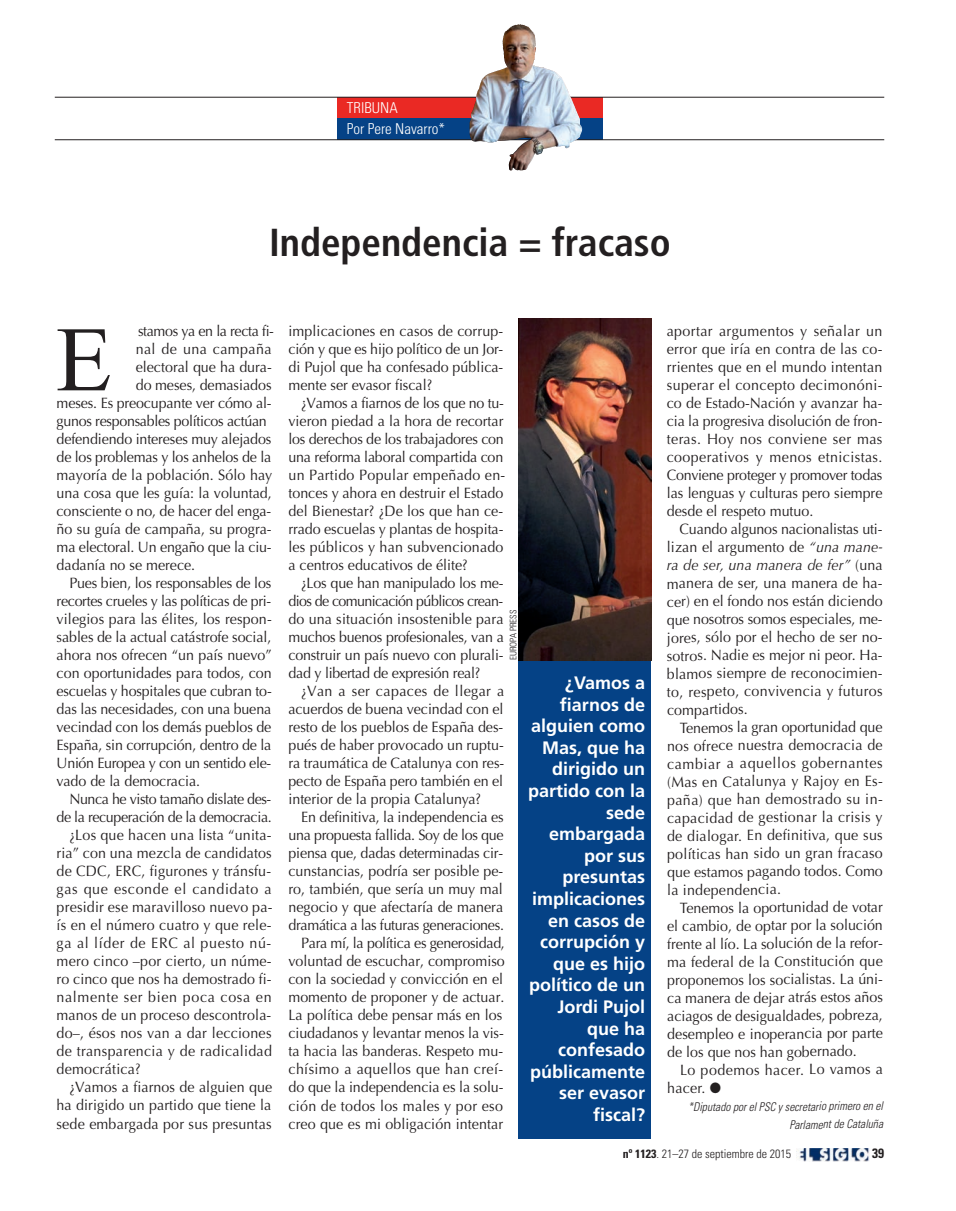
<style>
.page{position:relative;width:956px;height:1211px;background:#fff}
.page>*{position:absolute;margin:0;border:0;box-sizing:border-box;transform-origin:0 0}
.t1{font:92.1px "Times New Roman";color:#231f20}
.t2{font:700 condensed 39px "Frutiger LT Std";color:#231f20}
.t3{font:700 18px/21.6px "Frutiger LT Std";color:#fff;text-align:right}
.t4{font:15px/18px "Optima";color:#231f20;text-align:justify;scale:.95 1}
.t5{font:15px "Optima";letter-spacing:-.02em;color:#231f20;scale:.95 1}
.t6{font:15px "Optima";letter-spacing:-.025em;color:#231f20;scale:.95 1}
.t7{font:15px "Optima";letter-spacing:.045em;color:#231f20;scale:.95 1}
.t8{font:15px/18.1px "Optima";letter-spacing:.03em;color:#231f20;scale:.95 1}
.t9{font:15px "Optima";letter-spacing:.02em;color:#231f20;scale:.95 1}
.t10{font:300 condensed 15px/21.1px "Univers LT Std";color:#fff}
.t11{font:700 condensed 13.5px "Univers LT Std";color:#231f20}
.t12{font:italic 300 condensed 12px/18px "Univers LT Std";color:#231f20;text-align:right;scale:.95 1}
.t13{font:300 condensed 12px "Univers LT Std";color:#231f20}
.t14{font:300 condensed 9px "Univers LT Std";color:#231f20}
.s1{font-style:italic}
.s2{font-weight:700}
</style>
<div class="page">
<img style="left:796px;top:1149px;width:73px;height:12px">
<svg style="left:337px;top:98px;width:265px;height:21px;background:#d95052"></svg>
<svg style="left:337px;top:119px;width:265px;height:20px;background:#316298"></svg>
<hr style="left:55px;top:97px;width:829px;height:1px;background:#231f20">
<hr style="left:55px;top:139px;width:829px;height:1px;background:#231f20">
<img style="left:469px;top:25px;width:62px;height:140px">
<div style="left:518px;top:318px;width:133px;height:821px;background:#054286"></div>
<img style="left:518px;top:318px;width:133px;height:342px">
<p class="t10" style="left:347px;top:97px;width:100px">TRIBUNA<br>Por Pere Navarro*</p>
<h2 class="t2" style="left:269px;top:219px;width:403px">Independencia = fracaso</h2>
<h1 class="t1" style="left:56px;top:294px;width:58px">E</h1>
<p class="t6" style="left:138px;top:325px;width:145px">stamos ya en la recta fi-</p>
<p class="t8" style="left:136px;top:342px;width:144px">nal de una campaña</p>
<p class="t4" style="left:136px;top:360px;width:145px">electoral que ha dura-</p>
<p class="t4" style="left:136px;top:378px;width:144px">do meses, demasiados</p>
<p class="t4" style="left:57px;top:396px;width:228px">meses. Es preocupante ver cómo al-</p>
<p class="t5" style="left:57px;top:415px;width:223px">gunos responsables políticos actúan</p>
<p class="t4" style="left:57px;top:432px;width:228px">defendiendo intereses muy alejados</p>
<p class="t4" style="left:57px;top:450px;width:227px">de los problemas y los anhelos de la</p>
<p class="t4" style="left:57px;top:468px;width:229px">mayoría de la población. Sólo hay</p>
<p class="t4" style="left:57px;top:486px;width:228px">una cosa que les guía: la voluntad,</p>
<p class="t4" style="left:57px;top:504px;width:227px">consciente o no, de hacer del enga-</p>
<p class="t4" style="left:57px;top:522px;width:228px">ño su guía de campaña, su progra-</p>
<p class="t4" style="left:57px;top:540px;width:228px">ma electoral. Un engaño que la ciu-</p>
<p class="t4" style="left:57px;top:558px;width:147px">dadanía no se merece.</p>
<p class="t4" style="left:69px;top:576px;width:214px">Pues bien, los responsables de los</p>
<p class="t5" style="left:57px;top:595px;width:227px">recortes crueles y las políticas de pri-</p>
<p class="t4" style="left:57px;top:612px;width:228px">vilegios para las élites, los respon-</p>
<p class="t4" style="left:57px;top:630px;width:228px">sables de la actual catástrofe social,</p>
<p class="t4" style="left:57px;top:648px;width:228px">ahora nos ofrecen “un país nuevo”</p>
<p class="t4" style="left:57px;top:666px;width:228px">con oportunidades para todos, con</p>
<p class="t4" style="left:57px;top:684px;width:228px">escuelas y hospitales que cubran to-</p>
<p class="t4" style="left:57px;top:702px;width:227px">das las necesidades, con una buena</p>
<p class="t4" style="left:57px;top:720px;width:228px">vecindad con los demás pueblos de</p>
<p class="t4" style="left:57px;top:738px;width:228px">España, sin corrupción, dentro de la</p>
<p class="t5" style="left:57px;top:757px;width:227px">Unión Europea y con un sentido ele-</p>
<p class="t4" style="left:57px;top:774px;width:153px">vado de la democracia.</p>
<p class="t6" style="left:69px;top:793px;width:214px">Nunca he visto tamaño dislate des-</p>
<p class="t6" style="left:57px;top:811px;width:228px">de la recuperación de la democracia.</p>
<p class="t4" style="left:69px;top:828px;width:214px">¿Los que hacen una lista “unita-</p>
<p class="t4" style="left:57px;top:846px;width:228px">ria” con una mezcla de candidatos</p>
<p class="t4" style="left:57px;top:864px;width:227px">de CDC, ERC, figurones y tránsfu-</p>
<p class="t7" style="left:57px;top:883px;width:228px">gas que esconde el candidato a</p>
<p class="t4" style="left:57px;top:900px;width:229px">presidir ese maravilloso nuevo pa-</p>
<p class="t4" style="left:57px;top:918px;width:228px">ís en el número cuatro y que rele-</p>
<p class="t7" style="left:57px;top:937px;width:227px">ga al líder de ERC al puesto nú-</p>
<p class="t4" style="left:57px;top:954px;width:228px">mero cinco –por cierto, un núme-</p>
<p class="t4" style="left:57px;top:972px;width:228px">ro cinco que nos ha demostrado fi-</p>
<p class="t7" style="left:57px;top:991px;width:228px">nalmente ser bien poca cosa en</p>
<p class="t4" style="left:57px;top:1008px;width:227px">manos de un proceso descontrola-</p>
<p class="t4" style="left:57px;top:1026px;width:228px">do–, ésos nos van a dar lecciones</p>
<p class="t9" style="left:57px;top:1045px;width:228px">de transparencia y de radicalidad</p>
<p class="t4" style="left:57px;top:1062px;width:90px">democrática?</p>
<p class="t4" style="left:69px;top:1080px;width:215px">¿Vamos a fiarnos de alguien que</p>
<p class="t4" style="left:57px;top:1098px;width:227px">ha dirigido un partido que tiene la</p>
<p class="t4" style="left:57px;top:1116px;width:228px">sede embargada por sus presuntas</p>
<p class="t4" style="left:288px;top:324px;width:228px">implicaciones en casos de corrup&shy;ción y que es hijo político de un Jor&shy;di Pujol que ha confesado pública&shy;mente ser evasor fiscal?</p>
<p class="t4" style="left:288px;top:396px;width:230px;text-align:left;text-indent:13px">¿Vamos a fiarnos de los que no tu&shy;vieron piedad a la hora de recortar los derechos de los trabajadores con una reforma laboral compartida con un Partido Popular empeñado en&shy;tonces y ahora en destruir el Estado del Bienestar? ¿De los que han ce&shy;rrado escuelas y plantas de hospita&shy;les públicos y han subvencionado a centros educativos de élite?</p>
<p class="t4" style="left:288px;top:576px;width:228px;text-indent:13px">¿Los que han manipulado los me&shy;dios de comunicación públicos crean - do una situación insostenible para muchos buenos profesionales, van a construir un país nuevo con plurali&shy;dad y libertad de expresión real?</p>
<p class="t4" style="left:288px;top:684px;width:229px;text-indent:13px">¿Van a ser capaces de llegar a acuerdos de buena vecindad con el resto de los pueblos de España des&shy;pués de haber provocado un ruptu&shy;ra traumática de Catalunya con res&shy;pecto de España pero también en el interior de la propia Catalunya?</p>
<p class="t4" style="left:288px;top:810px;width:229px;text-align:right">En definitiva, la independencia es una propuesta fallida. Soy de los que piensa que, dadas determinadas cir&shy;cunstancias, podría ser posible pe&shy;ro, también, que sería un muy mal negocio y que afectaría de manera dramática a las futuras generaciones.<br>Para mí, la política es generosidad, voluntad de escuchar, compromiso con la sociedad y convicción en el momento de proponer y de actuar.<br>La política debe pensar más en los ciudadanos y levantar menos la vis&shy;ta hacia las banderas. Respeto mu&shy;chísimo a aquellos que han creí&shy;do que la independencia es la solu&shy;ción de todos los males y por eso creo que es mi obligación intentar</p>
<p class="t14" style="left:508px;top:660px;width:52px;rotate:-90deg">EUROPA PRESS</p>
<p class="t3" style="left:528px;top:672px;width:119px">¿Vamos a fiarnos de alguien como<br>Mas, que ha dirigido un partido con la sede embargada por sus presuntas implicaciones en casos de corrupción y que es hijo político de un<br>Jordi Pujol que ha confesado públicamente ser evasor fiscal?</p>
<p class="t4" style="left:666px;top:324px;width:229px">aportar argumentos y señalar un error que iría en contra de las co&shy;rrientes que en el mundo intentan superar el concepto decimonóni&shy;co de Estado-Nación y avanzar ha&shy;cia la progresiva disolución de fron&shy;teras. Hoy nos conviene ser mas coope rativos y menos etnicistas.<br>Conviene proteger y promover todas las lenguas y culturas pero siempre desde el respeto mutuo.</p>
<p class="t4" style="left:667px;top:522px;width:229px;text-indent:13px">Cuando algunos nacionalistas uti&shy;lizan el argumento de <span class="s1">“una mane&shy;ra de ser, una manera de fer”</span> (una manera de ser, una manera de ha&shy;cer) en el fondo nos están diciendo que nosotros somos especiales, me&shy;jores, sólo por el hecho de ser no&shy;sotros. Nadie es mejor ni peor. Ha&shy;blamos siempre de reconocimien&shy;to, respeto, convivencia y futuros compartidos.</p>
<p class="t4" style="left:667px;top:720px;width:229px;text-indent:13px">Tenemos la gran oportunidad que nos ofrece nuestra democracia de cambiar a aquellos gobernantes (Mas en Catalunya y Rajoy en Es&shy;paña) que han demostrado su in&shy;capacidad de gestionar la crisis y de dialogar. En definitiva, que sus políticas han sido un gran fracaso que estamos pagando todos. Como la independencia.</p>
<p class="t4" style="left:667px;top:900px;width:229px;text-indent:13px">Tenemos la oportunidad de votar el cambio, de optar por la solución frente al lío. La solución de la refor&shy;ma federal de la Constitución que proponemos los socialistas. La úni&shy;ca manera de dejar atrás estos años aciagos de desigualdades, pobreza, desempleo e inoperancia por parte de los que nos han gobernado.</p>
<p class="t8" style="left:667px;top:1062px;width:228px;text-indent:13px">Lo podemos hacer. Lo vamos a hacer. ●</p>
<p class="t12" style="left:688px;top:1097px;width:207px">*Diputado por el PSC y secretario primero en el<br>Parlament de Cataluña</p>
<p class="t13" style="left:623px;top:1146px;width:170px"><span class="s2">nº 1123</span>. 21–27 de septiembre de 2015</p>
<p class="t11" style="left:872px;top:1145px;width:13px">39</p>
</div>
